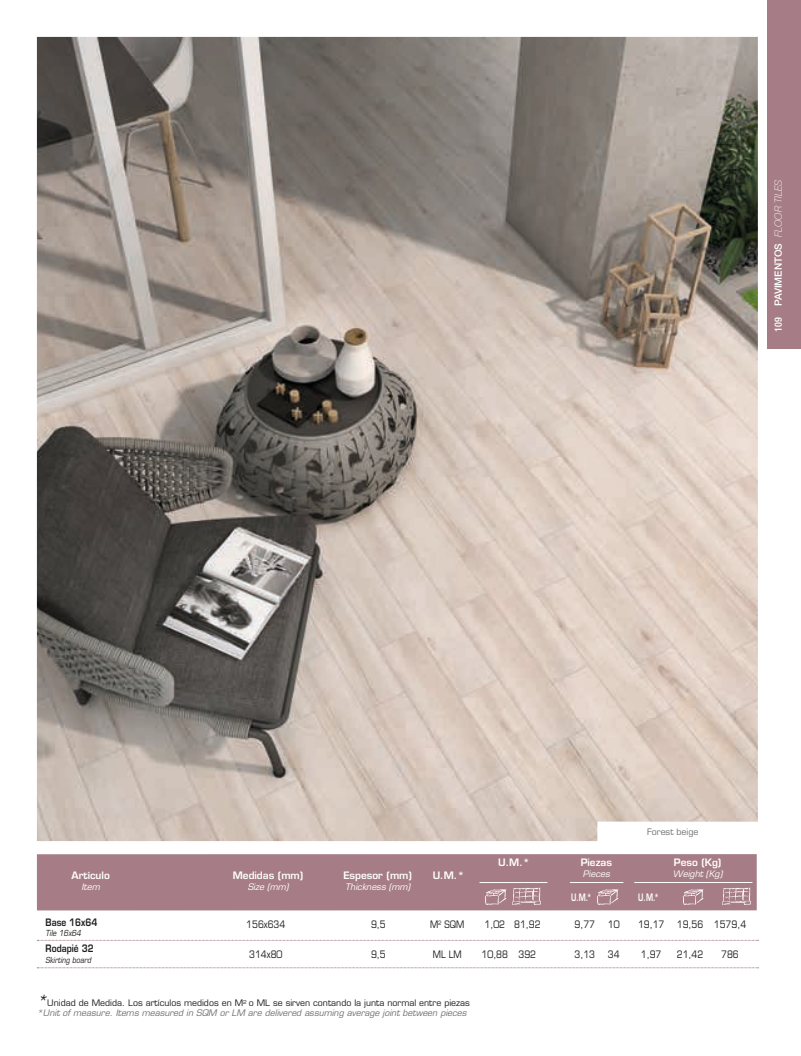
<style>
.page{position:relative;width:801px;height:1056px;background:#fff}
.page>*{position:absolute;margin:0;border:0;box-sizing:border-box;transform-origin:0 0}
.Estilo_de_párrafo_1{font:10px "Eurostile LT Std";color:#1d1d1b;scale:.85 1}
.t1{font:600 10px "Eurostile LT Std";color:#fff}
.t2{font:500 10px "Helvetica Neue LT Std";color:#fff}
.t3{font:600 10px "Eurostile LT Std";color:#1d1d1b;scale:.85 1}
.t4{font:600 10px "Eurostile LT Std";color:#fff;scale:.7 1}
.t5{font:italic 8.75px/10px "Eurostile LT Std";color:#70706f}
.t6{font:italic 8.75px "Eurostile LT Std";color:#fff}
.t7{font:8.75px "Eurostile LT Std";color:#70706f}
.t8{font:italic 8.12px "Eurostile LT Std";color:#1d1d1b;scale:.85 1}
.s1{font-stretch:condensed}
.s2{font-weight:100;font-style:italic}
.s3{font-size:15px;color:#1d1d1b}
.s4{font-style:normal;color:#1d1d1b}
</style>
<div class="page">
<div style="left:767px;top:0;width:33px;height:349px;background:#a67d86"></div>
<img style="left:37px;top:37px;width:720px;height:804px">
<svg style="left:37px;top:939px;width:721px;height:1px"></svg>
<div style="left:37px;top:854px;width:719px;height:56px;background:#a67d86"></div>
<img style="left:682px;top:889px;width:22px;height:16px">
<img style="left:722px;top:887px;width:29px;height:18px">
<img style="left:485px;top:889px;width:21px;height:16px">
<img style="left:512px;top:887px;width:29px;height:18px">
<img style="left:597px;top:889px;width:21px;height:16px">
<hr style="left:479px;top:882px;width:68px;height:1px;background:#fff">
<hr style="left:569px;top:882px;width:54px;height:1px;background:#fff">
<hr style="left:634px;top:882px;width:118px;height:1px;background:#fff">
<svg style="left:37px;top:967px;width:721px;height:1px"></svg>
<p class="t2" style="left:772px;top:332px;width:154px;rotate:-90deg"><span class="s1">109</span> PAVIMENTOS <span class="s2">FLOOR TILES</span></p>
<p class="t1" style="left:72px;top:869px;width:40px">Artículo</p>
<p class="t6" style="left:82px;top:881px;width:20px">Item</p>
<p class="t3" style="left:46px;top:915px;width:63px">Base 16x64</p>
<p class="t8" style="left:46px;top:928px;width:43px">Tile 16x64</p>
<p class="t3" style="left:46px;top:942px;width:58px">Rodapié 32</p>
<p class="t8" style="left:46px;top:954px;width:55px">Skirting board</p>
<p class="t1" style="left:233px;top:869px;width:72px">Medidas (mm)</p>
<p class="t6" style="left:247px;top:881px;width:42px">Size (mm)</p>
<p class="t1" style="left:343px;top:869px;width:70px">Espesor (mm)</p>
<p class="t6" style="left:345px;top:881px;width:67px">Thickness (mm)</p>
<p class="t1" style="left:432px;top:869px;width:33px">U.M.*</p>
<p class="t1" style="left:498px;top:856px;width:33px">U.M.*</p>
<p class="t1" style="left:580px;top:856px;width:33px">Piezas</p>
<p class="t6" style="left:582px;top:868px;width:29px">Pieces</p>
<p class="t4" style="left:570px;top:890px;width:31px">U.M.*</p>
<p class="t7" style="left:646px;top:826px;width:53px">Forest beige</p>
<p class="t4" style="left:638px;top:890px;width:31px">U.M.*</p>
<p class="t1" style="left:673px;top:856px;width:49px">Peso (Kg)</p>
<p class="t6" style="left:672px;top:868px;width:51px">Weight (Kg)</p>
<p class="Estilo_de_párrafo_1" style="left:246px;top:918px;width:47px">156x634</p>
<p class="Estilo_de_párrafo_1" style="left:371px;top:918px;width:19px">9,5</p>
<p class="Estilo_de_párrafo_1" style="left:430px;top:918px;width:42px">M<sup>2</sup> SQM</p>
<p class="Estilo_de_párrafo_1" style="left:484px;top:918px;width:67px">1,02 81,92</p>
<p class="Estilo_de_párrafo_1" style="left:574px;top:918px;width:26px">9,77</p>
<p class="Estilo_de_párrafo_1" style="left:607px;top:918px;width:15px">10</p>
<p class="Estilo_de_párrafo_1" style="left:637px;top:918px;width:129px">19,17 19,56 1579,4</p>
<p class="Estilo_de_párrafo_1" style="left:249px;top:947px;width:41px">314x80</p>
<p class="Estilo_de_párrafo_1" style="left:371px;top:947px;width:19px">9,5</p>
<p class="Estilo_de_párrafo_1" style="left:432px;top:947px;width:35px">ML LM</p>
<p class="Estilo_de_párrafo_1" style="left:481px;top:947px;width:66px">10,88 392</p>
<p class="Estilo_de_párrafo_1" style="left:574px;top:947px;width:26px">3,13</p>
<p class="Estilo_de_párrafo_1" style="left:607px;top:947px;width:15px">34</p>
<p class="Estilo_de_párrafo_1" style="left:640px;top:947px;width:26px">1,97</p>
<p class="Estilo_de_párrafo_1" style="left:676px;top:947px;width:33px">21,42</p>
<p class="Estilo_de_párrafo_1" style="left:720px;top:947px;width:22px">786</p>
<p class="t5" style="left:37px;top:998px;width:434px"><span class="s3">*</span><span class="s4">Unidad de Medida. Los artículos medidos en M</span><sup>2</sup> <span class="s4">o ML se sirven contando la junta normal entre piezas </span>*Unit of measure. Items measured in SQM or LM are delivered assuming average joint between pieces</p>
</div>
